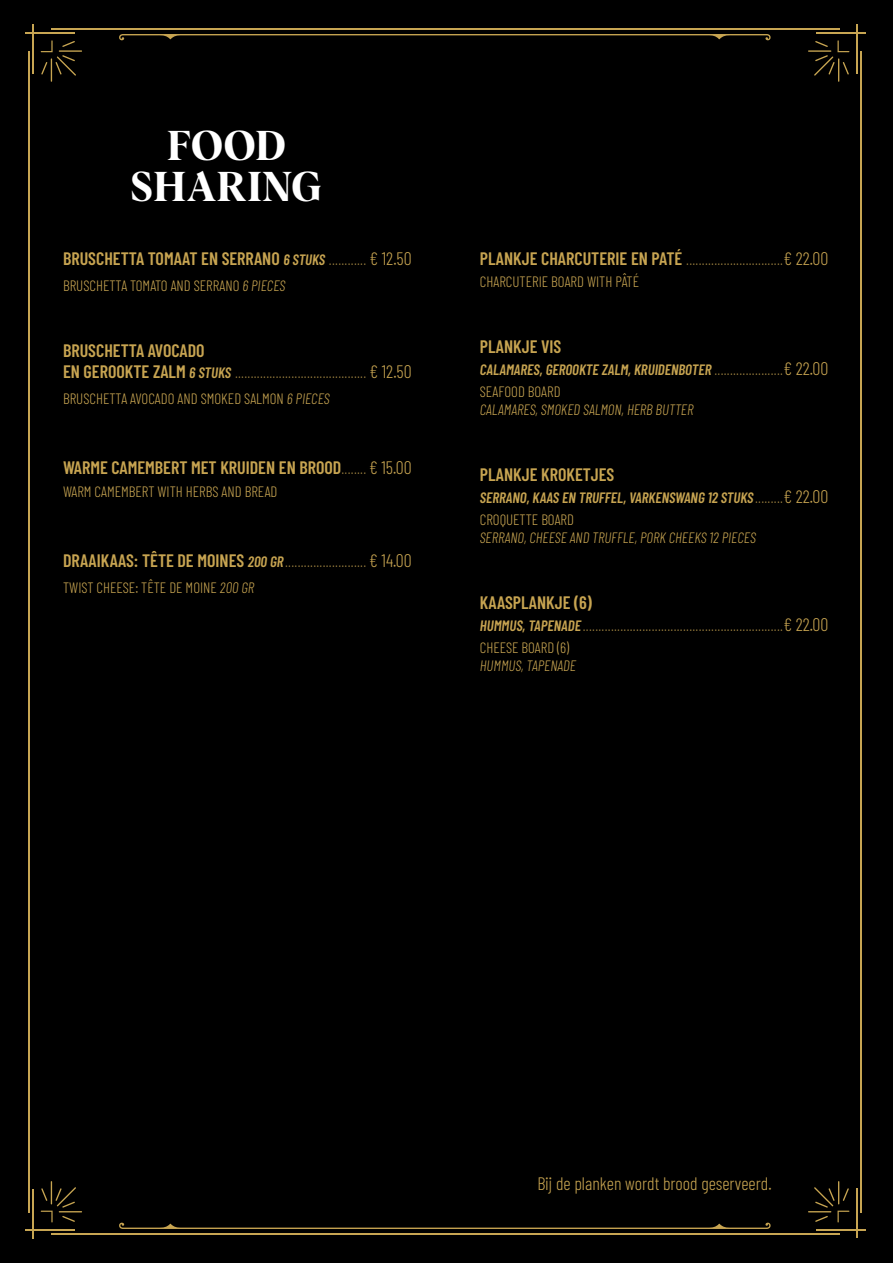
<style>
.page{position:relative;width:893px;height:1263px;background:#000}
.page>*{position:absolute;margin:0;border:0;box-sizing:border-box;transform-origin:0 0}
.t1{font:40.65px/40.5px "Albra Semi";letter-spacing:.015em;color:#fff;text-align:center}
.t2{font:600 18px "Barlow Condensed";color:#c7a451}
.t3{font:300 18px "Barlow Condensed";color:#c7a451}
.t4{font:300 15px "Barlow Condensed";color:#c7a451}
.t5{font:italic 600 15px/22.2px "Barlow Condensed";color:#c7a451}
.t6{font:italic 300 15px "Barlow Condensed";color:#c7a451}
.t7{font:300 12px "Barlow Condensed";color:#c7a451}
.s1{font-style:italic;font-size:15px}
.s2{font-weight:300;font-size:12px}
.s3{font-weight:300}
.s4{font-style:italic}
.s5{font-weight:600;font-size:18px}
.s6{font-weight:600;font-style:italic;font-size:15px}
.s7{font-size:18px}
.s8{font-weight:300;font-style:normal;font-size:12px}
.s9{font-weight:300;font-style:normal;font-size:18px}
.s10{font-weight:300;font-style:normal}
</style>
<div class="page">
<hr style="left:51px;top:28px;width:788px;height:1px;background:#c7a552">
<hr style="left:33px;top:25px;width:1px;height:49px;background:#c7a552">
<hr style="left:25px;top:32px;width:49px;height:2px;background:#c7a552">
<hr style="left:856px;top:24px;width:2px;height:50px;background:#c7a552">
<hr style="left:816px;top:32px;width:49px;height:1px;background:#c7a552">
<hr style="left:860px;top:51px;width:2px;height:1161px;background:#c7a552">
<hr style="left:51px;top:1233px;width:788px;height:2px;background:#c7a552">
<hr style="left:856px;top:1188px;width:2px;height:50px;background:#c7a552">
<hr style="left:816px;top:1229px;width:49px;height:1px;background:#c7a552">
<hr style="left:28px;top:51px;width:2px;height:1161px;background:#c7a552">
<hr style="left:33px;top:1189px;width:1px;height:49px;background:#c7a552">
<hr style="left:25px;top:1229px;width:49px;height:2px;background:#c7a552">
<svg style="left:41px;top:40px;width:41px;height:42px"></svg>
<svg style="left:808px;top:40px;width:41px;height:42px"></svg>
<svg style="left:808px;top:1181px;width:41px;height:41px"></svg>
<svg style="left:41px;top:1181px;width:41px;height:41px"></svg>
<svg style="left:119px;top:1223px;width:652px;height:6px"></svg>
<svg style="left:119px;top:34px;width:652px;height:6px"></svg>
<h1 class="t1" style="left:130px;top:123px;width:194px">FOOD<br>SHARING</h1>
<h2 class="t2" style="left:63px;top:245px;width:350px">BRUSCHETTA TOMAAT EN SERRANO <span class="s1">6 STUKS</span> <span class="s2">............</span> <span class="s3">€ 12.50</span></h2>
<p class="t4" style="left:63px;top:274px;width:224px">BRUSCHETTA TOMATO AND SERRANO <span class="s4">6 PIECES</span></p>
<h2 class="t2" style="left:63px;top:337px;width:143px">BRUSCHETTA AVOCADO</h2>
<p class="t7" style="left:63px;top:365px;width:350px"><span class="s5">EN GEROOKTE ZALM</span> <span class="s6">6 STUKS</span> .......................................... <span class="s7">€ 12.50</span></p>
<p class="t4" style="left:63px;top:388px;width:268px">BRUSCHETTA AVOCADO AND SMOKED SALMON <span class="s4">6 PIECES</span></p>
<h2 class="t2" style="left:63px;top:455px;width:350px">WARME CAMEMBERT MET KRUIDEN EN BROOD<span class="s2">........</span> <span class="s3">€ 15.00</span></h2>
<p class="t4" style="left:63px;top:481px;width:216px">WARM CAMEMBERT WITH HERBS AND BREAD</p>
<p class="t7" style="left:63px;top:554px;width:350px"><span class="s5">DRAAIKAAS: TÊTE DE MOINES</span> <span class="s6">200 GR</span>.......................... <span class="s7">€ 14.00</span></p>
<p class="t4" style="left:63px;top:577px;width:193px">TWIST CHEESE: TÊTE DE MOINE <span class="s4">200 GR</span></p>
<p class="t7" style="left:480px;top:252px;width:350px"><span class="s5">PLANKJE CHARCUTERIE EN PATÉ</span> ...............................<span class="s7">€ 22.00</span></p>
<p class="t4" style="left:480px;top:271px;width:161px">CHARCUTERIE BOARD WITH PÂTÉ</p>
<h2 class="t2" style="left:480px;top:334px;width:83px">PLANKJE VIS</h2>
<p class="t5" style="left:480px;top:357px;width:350px">CALAMARES, GEROOKTE ZALM, KRUIDENBOTER <span class="s8">......................</span><span class="s9">€ 22.00<br></span><span class="s10">SEAFOOD BOARD</span></p>
<p class="t6" style="left:480px;top:399px;width:215px">CALAMARES, SMOKED SALMON, HERB BUTTER</p>
<h2 class="t2" style="left:480px;top:462px;width:136px">PLANKJE KROKETJES</h2>
<p class="t5" style="left:480px;top:485px;width:350px">SERRANO, KAAS EN TRUFFEL, VARKENSWANG 12 STUKS <span class="s8">.........</span><span class="s9">€ 22.00<br></span><span class="s10">CROQUETTE BOARD</span></p>
<p class="t6" style="left:480px;top:527px;width:278px">SERRANO, CHEESE AND TRUFFLE, PORK CHEEKS 12 PIECES</p>
<h2 class="t2" style="left:480px;top:590px;width:114px">KAASPLANKJE (6)</h2>
<p class="t7" style="left:480px;top:618px;width:350px"><span class="s6">HUMMUS, TAPENADE</span>................................................................<span class="s7">€ 22.00</span></p>
<p class="t4" style="left:480px;top:637px;width:91px">CHEESE BOARD (6)</p>
<p class="t6" style="left:480px;top:655px;width:98px">HUMMUS, TAPENADE</p>
<h2 class="t3" style="left:537px;top:1171px;width:236px">Bij de planken wordt brood geserveerd.</h2>
</div>
